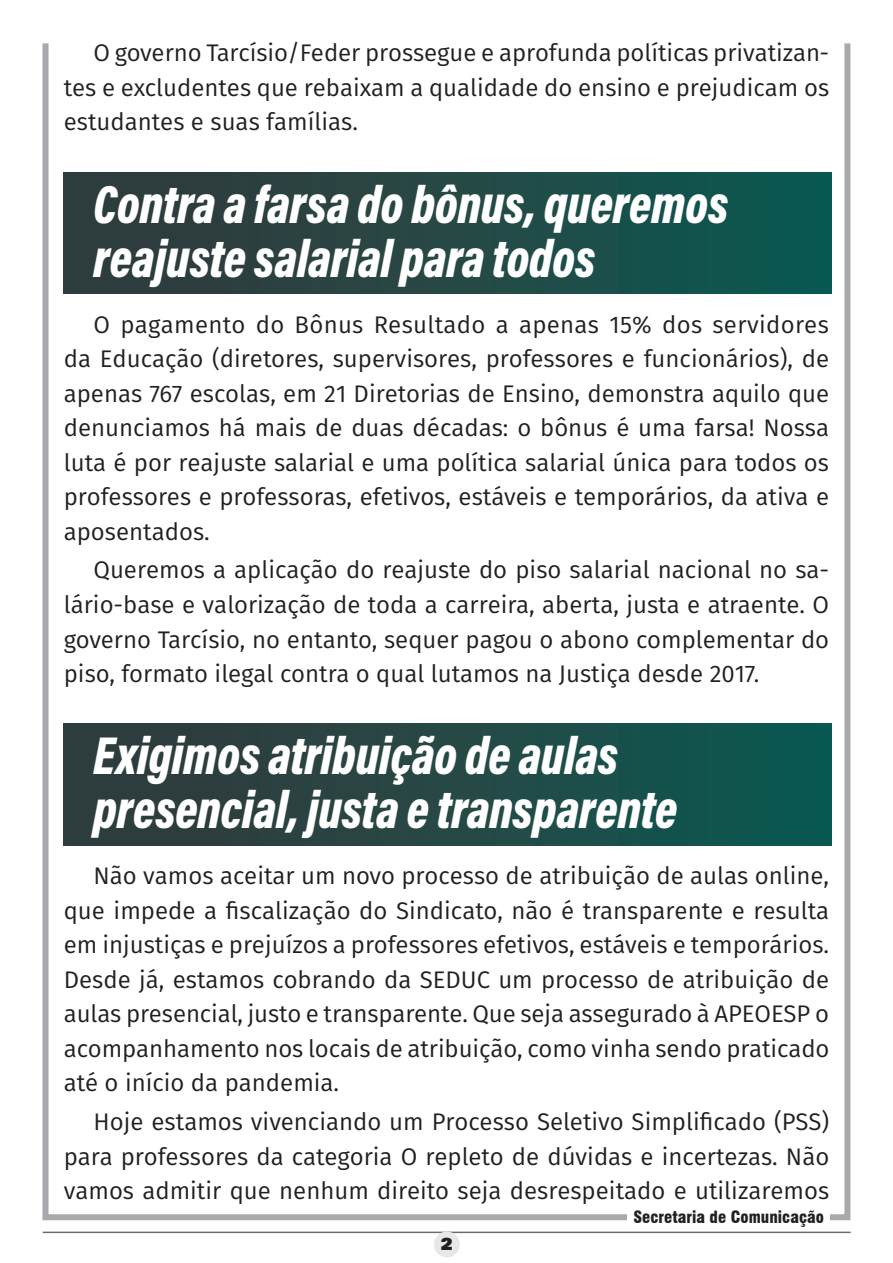
<style>
.page{position:relative;width:893px;height:1263px;background:#fff}
.page>*{position:absolute;margin:0;border:0;box-sizing:border-box;transform-origin:0 0}
.Subtítulo_2{font:italic 900 54px/54px "Acumin Pro Cond";color:#fff;scale:.9 1}
.Corpo_do_texto{font:24px/34.5px "Fira Sans";color:#231f20;text-align:justify}
.t1{font:700 18px "U001 DOT Ultr";color:#231f20}
.t2{font:900 condensed 16.5px "Swiss 721 BT";color:#231f20}
</style>
<div class="page">
<div style="left:43px;top:40px;width:807px;height:1180px;border:6px solid #a8a9ad"></div>
<hr style="left:43px;top:1231px;width:808px;height:2px;background:#6c6d70">
<div style="left:434px;top:1231px;width:26px;height:26px;background:#e6e7e9;border-radius:50%"></div>
<div style="left:628px;top:1209px;width:202px;height:18px;background:#fff"></div>
<div style="left:64px;top:172px;width:767px;height:121px;background:linear-gradient(to right,#35393a,#0e5851)"></div>
<div style="left:64px;top:724px;width:767px;height:121px;background:linear-gradient(to right,#35393a,#0e5851)"></div>
<p class="Corpo_do_texto" style="left:64px;top:35px;width:767px;text-indent:30px">O governo Tarcísio/Feder prossegue e aprofunda políticas privatizan&shy;tes e excludentes que rebaixam a qualidade do ensino e prejudicam os estudantes e suas famílias.</p>
<p class="Subtítulo_2" style="left:94px;top:176px;width:707px">Contra a farsa do bônus, queremos reajuste salarial para todos</p>
<p class="Corpo_do_texto" style="left:64px;top:306px;width:767px;text-indent:30px">O pagamento do Bônus Resultado a apenas 15% dos servidores da Educação (diretores, supervisores, professores e funcionários), de apenas 767 escolas, em 21 Diretorias de Ensino, demonstra aquilo que denunciamos há mais de duas décadas: o bônus é uma farsa! Nossa luta é por reajuste salarial e uma política salarial única para todos os professores e professoras, efetivos, estáveis e temporários, da ativa e aposentados.</p>
<p class="Corpo_do_texto" style="left:64px;top:552px;width:767px;text-indent:30px">Queremos a aplicação do reajuste do piso salarial nacional no sa&shy;lário-base e valorização de toda a carreira, aberta, justa e atraente. O governo Tarcísio, no entanto, sequer pagou o abono complementar do piso, formato ilegal contra o qual lutamos na Justiça desde 2017.</p>
<p class="Subtítulo_2" style="left:94px;top:727px;width:650px">Exigimos atribuição de aulas presencial, justa e transparente</p>
<p class="Corpo_do_texto" style="left:64px;top:858px;width:767px;text-indent:30px">Não vamos aceitar um novo processo de atribuição de aulas online, que impede a fiscalização do Sindicato, não é transparente e resulta em injustiças e prejuízos a professores efetivos, estáveis e temporários.<br>Desde já, estamos cobrando da SEDUC um processo de atribuição de aulas presencial, justo e transparente. Que seja assegurado à APEOESP o acompanhamento nos locais de atribuição, como vinha sendo praticado até o início da pandemia.</p>
<p class="Corpo_do_texto" style="left:64px;top:1104px;width:767px;text-indent:30px">Hoje estamos vivenciando um Processo Seletivo Simplificado (PSS) para professores da categoria O repleto de dúvidas e incertezas. Não vamos admitir que nenhum direito seja desrespeitado e utilizaremos</p>
<p class="t1" style="left:441px;top:1233px;width:13px">2</p>
<p class="t2" style="left:633px;top:1207px;width:192px">Secretaria de Comunicação</p>
</div>
